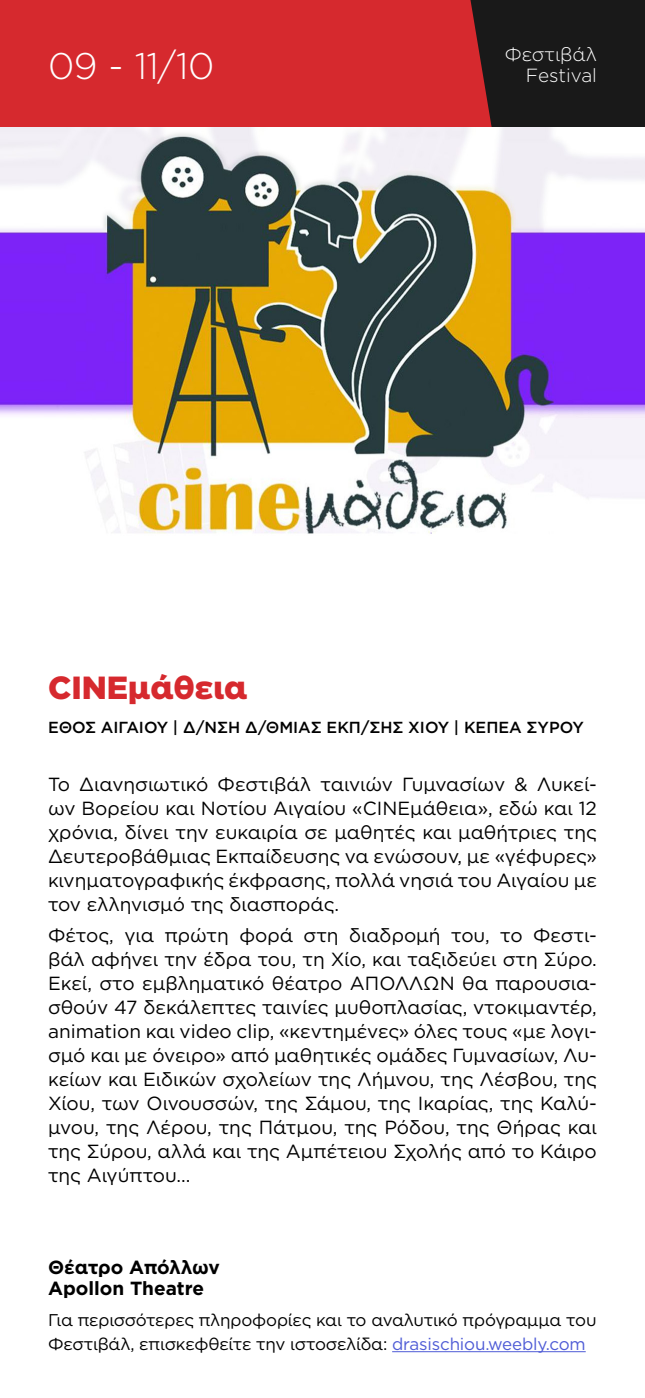
<style>
.page{position:relative;width:645px;height:1398px;background:#fff}
.page>*{position:absolute;margin:0;border:0;box-sizing:border-box;transform-origin:0 0}
.t1{font:300 37px "Gotham";color:#fff}
.t2{font:900 32px "Gotham";color:#d6292e}
.t3{font:19px/24px "Gotham";letter-spacing:-.005em;color:#000;text-align:justify}
.t4{font:700 19px/21px "Gotham";letter-spacing:-.005em;color:#000}
.t5{font:300 19px/21px "Gotham";color:#fff;text-align:right}
.t6{font:17px/24px "Gotham";letter-spacing:-.01em;color:#000}
.t7{font:500 16px "Gotham";color:#000}
.s1{color:#4f5cd6}
</style>
<div class="page">
<div style="left:0;top:0;width:645px;height:128px;background:#d6292e"></div>
<svg style="left:470px;top:0;width:175px;height:128px"></svg>
<img style="left:0;top:128px;width:645px;height:406px">
<hr style="left:392px;top:1351px;width:194px;height:1px;background:#4f5cd6">
<h1 class="t1" style="left:48px;top:42px;width:168px">09 - 11/10</h1>
<p class="t5" style="left:505px;top:43px;width:94px">Φεστιβάλ<br>Festival</p>
<h2 class="t2" style="left:48px;top:666px;width:201px">CINEμάθεια</h2>
<p class="t7" style="left:48px;top:717px;width:537px">ΕΘΟΣ ΑΙΓΑΊ ΟΥ | Δ/ΝΣΗ Δ/ΘΜΙΑΣ ΕΚΠ/ΣΗΣ ΧΊ ΟΥ | ΚΕΠΕΑ ΣΎΡΟΥ</p>
<p class="t3" style="left:48px;top:772px;width:551px">To Διανησιωτικό Φεστιβάλ ταινιών Γυμνασίων &amp; Λυκεί&shy;ων Βορείου και Νοτίου Αιγαίου «CINEμάθεια», εδώ και 12 χρόνια, δίνει την ευκαιρία σε μαθητές και μαθήτριες της Δευτεροβάθμιας Εκπαίδευσης να ενώσουν, με «γέφυρες» κινηματογραφικής έκφρασης, πολλά νησιά του Αιγαίου με τον ελληνισμό της διασποράς.</p>
<p class="t3" style="left:48px;top:923px;width:551px">Φέτος, για πρώτη φορά στη διαδρομή του, το Φεστι&shy;βάλ αφήνει την έδρα του, τη Χίο, και ταξιδεύει στη Σύρο.<br>Εκεί, στο εμβληματικό θέατρο ΑΠΟΛΛΩΝ θα παρουσια&shy;σθούν 47 δεκάλεπτες ταινίες μυθοπλασίας, ντοκιμαντέρ, animation και video clip, «κεντημένες» όλες τους «με λογι&shy;σμό και με όνειρο» από μαθητικές ομάδες Γυμνασίων, Λυ&shy;κείων και Ειδικών σχολείων της Λήμνου, της Λέσβου, της Χίου, των Οινουσσών, της Σάμου, της Ικαρίας, της Καλύ&shy;μνου, της Λέρου, της Πάτμου, της Ρόδου, της Θήρας και της Σύρου, αλλά και της Αμπέτειου Σχολής από το Κάιρο της Αιγύπτου...</p>
<p class="t4" style="left:48px;top:1257px;width:173px">Θέατρο Απόλλων<br>Apollon Theatre</p>
<p class="t6" style="left:48px;top:1308px;width:550px">Για περισσότερες πληροφορίες και το αναλυτικό πρόγραμμα του<br>Φεστιβάλ, επισκεφθείτε την ιστοσελίδα: <span class="s1">drasischiou.weebly.com</span></p>
</div>
